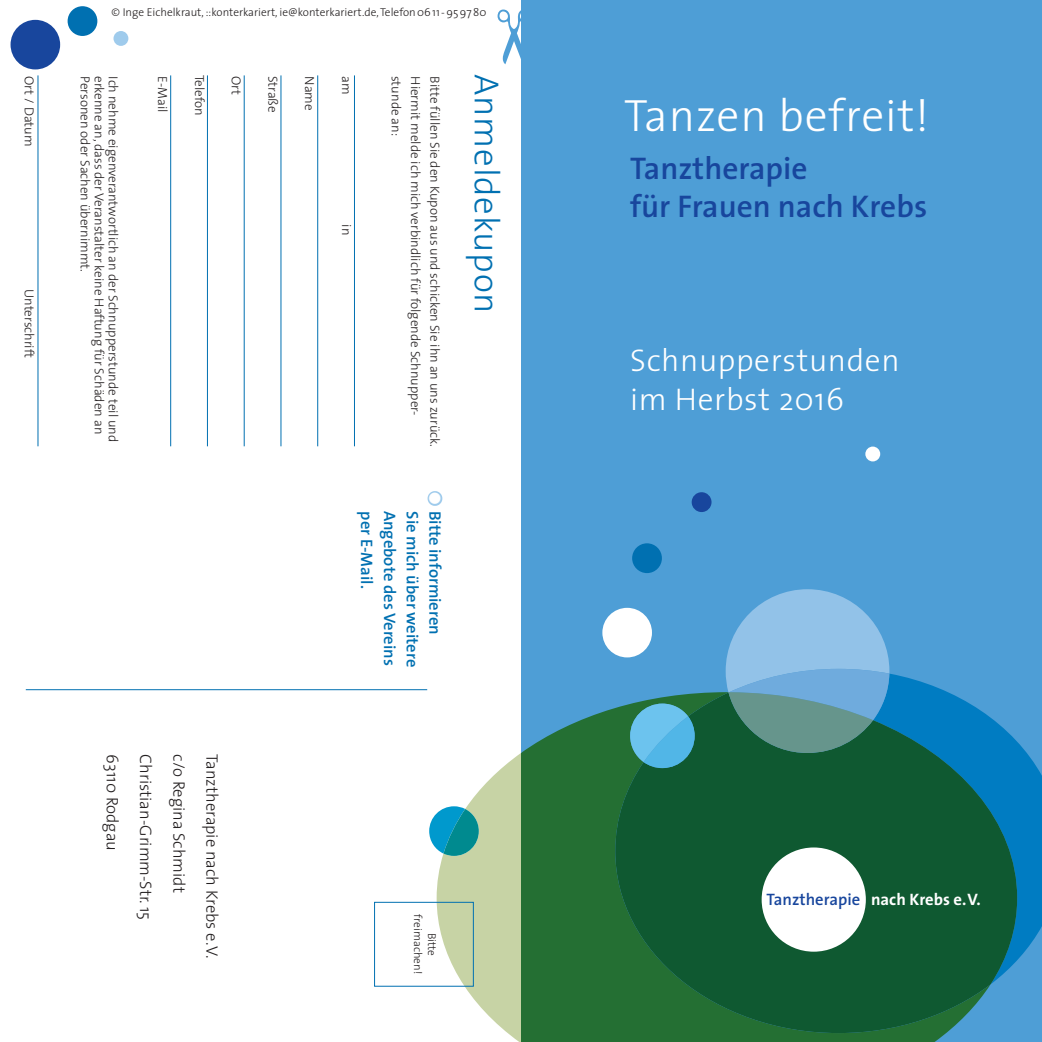
<style>
.page{position:relative;width:1042px;height:1042px;background:#fff}
.page>*{position:absolute;margin:0;border:0;box-sizing:border-box;transform-origin:0 0}
.t1{font:300 45.5px "The Sans";letter-spacing:.02em;color:#fff}
.t2{font:300 35px "The Sans";letter-spacing:.02em;color:#0070b1}
.t3{font:600 31.5px/38.5px "The Sans";color:#18469d}
.t4{font:300 31.5px/38.5px "The Sans";letter-spacing:.02em;color:#fff}
.t5{font:300 16.62px "The Sans";color:#231f20}
.t6{font:600 16.62px "The Sans";color:#0070b1}
.t7{font:700 16.62px "The Sans";color:#fff}
.t8{font:300 13.12px "The Sans";color:#231f20}
.t9{font:300 11.38px/14px "The Sans";color:#231f20;text-align:center}
.s1{color:#fff}
.s2{font-weight:600;color:#18469d}
</style>
<div class="page">
<div style="left:521px;top:0;width:521px;height:1042px;background:#4e9ed6"></div>
<div style="left:113px;top:31px;width:15px;height:15px;background:#9fcbec;border-radius:50%"></div>
<div style="left:11px;top:20px;width:49px;height:49px;background:#18469d;border-radius:50%"></div>
<div style="left:68px;top:6px;width:29px;height:30px;background:#0070b1;border-radius:50%"></div>
<div style="left:530px;top:708px;width:416px;height:334px;background:#246f33"></div>
<svg style="left:889px;top:673px;width:153px;height:287px;fill:#007cc2"></svg>
<svg style="left:615px;top:692px;width:402px;height:341px;background:#126144"></svg>
<svg style="left:725px;top:589px;width:164px;height:164px;background:#6da6bf"></svg>
<div style="left:761px;top:847px;width:105px;height:104px;background:#fff;border-radius:50%"></div>
<div style="left:602px;top:608px;width:50px;height:49px;background:#fff;border-radius:50%"></div>
<div style="left:632px;top:543px;width:30px;height:30px;background:#0070b1;border-radius:50%"></div>
<div style="left:692px;top:492px;width:19px;height:20px;background:#18469d;border-radius:50%"></div>
<div style="left:865px;top:446px;width:15px;height:15px;background:#fff;border-radius:50%"></div>
<svg style="left:630px;top:703px;width:64px;height:65px;background:#51abc4"></svg>
<hr style="left:38px;top:75px;width:1px;height:371px;background:#0070b1">
<hr style="left:26px;top:689px;width:401px;height:1px;background:#0070b1">
<div style="left:374px;top:902px;width:99px;height:84px;border:1px solid #0070b1"></div>
<hr style="left:354px;top:75px;width:1px;height:371px;background:#0070b1">
<hr style="left:317px;top:75px;width:1px;height:371px;background:#0070b1">
<hr style="left:281px;top:75px;width:1px;height:371px;background:#0070b1">
<hr style="left:244px;top:75px;width:1px;height:371px;background:#0070b1">
<hr style="left:207px;top:75px;width:1px;height:371px;background:#0070b1">
<hr style="left:170px;top:75px;width:1px;height:371px;background:#0070b1">
<svg style="left:408px;top:9px;width:122px;height:1033px"></svg>
<p class="t9" style="left:112px;top:5px;width:376px">© Inge Eichelkraut, ::konterkariert, ie@konterkariert.de, Telefon 06 11 - 95 97 80</p>
<p class="t8" style="left:40px;top:76px;width:72px;rotate:90deg">Ort / Datum</p>
<p class="t8" style="left:96px;top:76px;width:197px;rotate:90deg">Personen oder Sachen übernimmt.</p>
<p class="t8" style="left:110px;top:76px;width:360px;rotate:90deg">erkenne an, dass der Veranstalter keine Haftung für Schäden an</p>
<p class="t8" style="left:124px;top:76px;width:367px;rotate:90deg">Ich nehme eigenverantwortlich an der Schnupperstunde teil und</p>
<p class="t8" style="left:174px;top:76px;width:38px;rotate:90deg">E-Mail</p>
<p class="t8" style="left:210px;top:75px;width:42px;rotate:90deg">Telefon</p>
<p class="t8" style="left:247px;top:76px;width:20px;rotate:90deg">Ort</p>
<p class="t8" style="left:284px;top:76px;width:38px;rotate:90deg">Straße</p>
<p class="t8" style="left:321px;top:76px;width:36px;rotate:90deg">Name</p>
<p class="t8" style="left:40px;top:289px;width:70px;rotate:90deg">Unterschrift</p>
<p class="t8" style="left:357px;top:76px;width:20px;rotate:90deg">am</p>
<p class="t8" style="left:407px;top:76px;width:62px;rotate:90deg">stunde an:</p>
<p class="t8" style="left:426px;top:76px;width:341px;rotate:90deg">Hiermit melde ich mich verbindlich für folgende Schnupper-</p>
<p class="t8" style="left:446px;top:76px;width:372px;rotate:90deg">Bitte füllen Sie den Kupon aus und schicken Sie ihn an uns zurück.</p>
<h2 class="t2" style="left:516px;top:74px;width:240px;rotate:90deg">Anmeldekupon</h2>
<p class="t8" style="left:357px;top:224px;width:12px;rotate:90deg">in</p>
<p class="t6" style="left:381px;top:511px;width:79px;rotate:90deg">per E-Mail.</p>
<p class="t6" style="left:403px;top:510px;width:157px;rotate:90deg">Angebote des Vereins</p>
<p class="t6" style="left:426px;top:511px;width:157px;rotate:90deg">Sie mich über weitere</p>
<p class="t6" style="left:449px;top:492px;width:144px;rotate:90deg"><span class="s1">●</span> Bitte informieren</p>
<p class="t5" style="left:126px;top:754px;width:98px;rotate:90deg">63110 Rodgau</p>
<p class="t5" style="left:159px;top:754px;width:167px;rotate:90deg">Christian-Grimm-Str. 15</p>
<p class="t5" style="left:193px;top:754px;width:140px;rotate:90deg">c/o Regina Schmidt</p>
<p class="t5" style="left:226px;top:754px;width:205px;rotate:90deg">Tanztherapie nach Krebs e. V.</p>
<p class="t9" style="left:439px;top:914px;width:61px;rotate:90deg">Bitte freimachen!</p>
<h1 class="t1" style="left:624px;top:78px;width:306px">Tanzen befreit!</h1>
<h3 class="t3" style="left:630px;top:148px;width:299px">Tanztherapie<br>für Frauen nach Krebs</h3>
<h3 class="t4" style="left:630px;top:340px;width:271px">Schnupperstunden im Herbst 2016</h3>
<p class="t7" style="left:766px;top:885px;width:216px"><span class="s2">Tanztherapie</span> nach Krebs e. V.</p>
</div>
